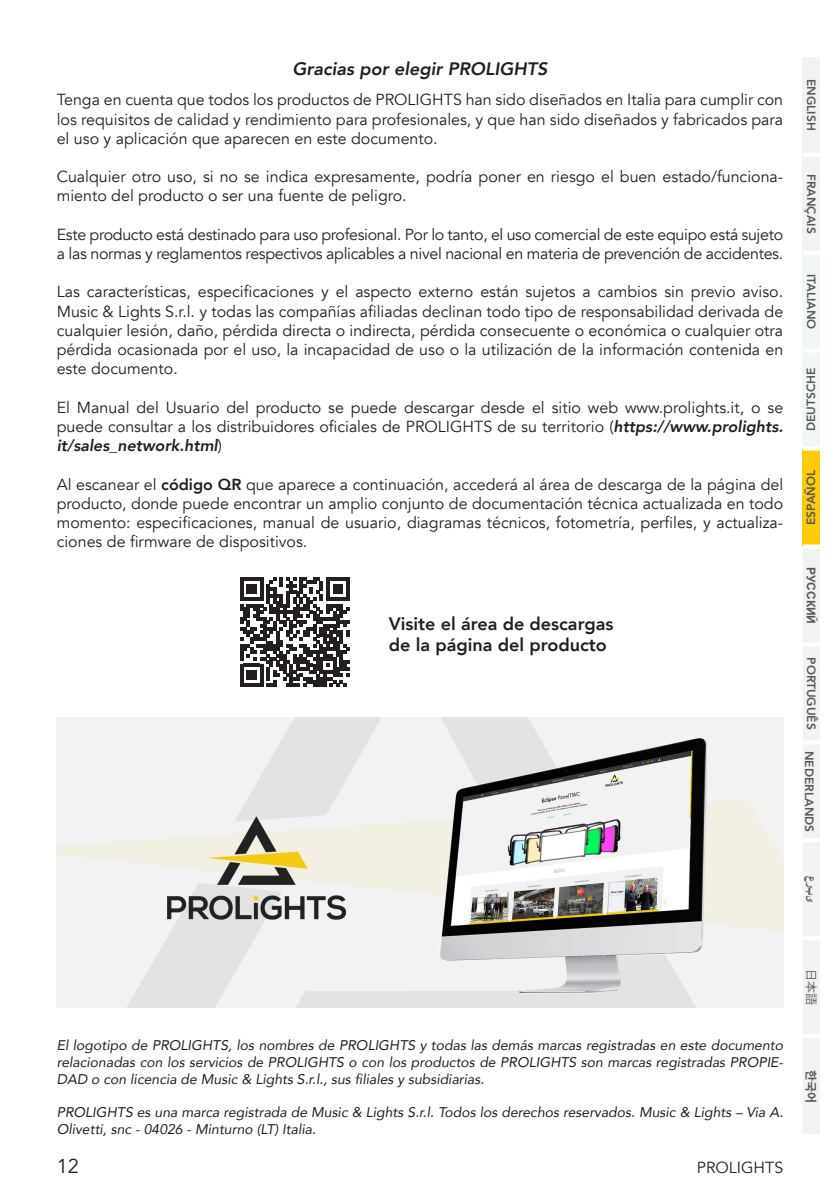
<style>
.page{position:relative;width:840px;height:1191px;background:#fff}
.page>*{position:absolute;margin:0;border:0;box-sizing:border-box;transform-origin:0 0}
.t1{font:20px "Avenir";color:#231f20}
.t2{font:800 18px/21.6px "Avenir";color:#231f20}
.t3{font:italic 800 18px "Avenir";color:#231f20}
.t4{font:16px/19.2px "Avenir";color:#231f20;text-align:justify}
.t5{font:16px/19.2px "Avenir";letter-spacing:-.02em;color:#231f20}
.t6{font:italic 14px/16.8px "Avenir";color:#231f20;text-align:justify}
.t7{font:800 12px "Avenir";color:#57585a}
.t8{font:700 12px "Arial";color:#57585a}
.t9{font:12px "Koz Go Pr 6 N";color:#57585a}
.t10{font:700 12px "Source Han Sans KR";color:#57585a}
.s1{font-weight:800;font-style:italic}
.s2{font-weight:800}
</style>
<div class="page">
<img style="left:57px;top:717px;width:725px;height:290px">
<svg style="left:240px;top:577px;width:109px;height:110px"></svg>
<div style="left:802px;top:57px;width:17px;height:98px;background:#f2f2f2"></div>
<div style="left:802px;top:155px;width:17px;height:98px;background:#f2f2f2"></div>
<div style="left:802px;top:253px;width:17px;height:98px;background:#f3f6f7"></div>
<div style="left:802px;top:351px;width:17px;height:97px;background:#f3f6f7"></div>
<div style="left:802px;top:448px;width:17px;height:98px;background:#feca0a"></div>
<div style="left:803px;top:549px;width:16px;height:585px;background:#f2f2f2"></div>
<hr style="left:802px;top:153px;width:17px;height:4px;background:#fff">
<hr style="left:802px;top:251px;width:17px;height:4px;background:#fff">
<hr style="left:802px;top:642px;width:17px;height:4px;background:#fff">
<hr style="left:802px;top:740px;width:17px;height:4px;background:#fff">
<hr style="left:802px;top:838px;width:17px;height:4px;background:#fff">
<hr style="left:802px;top:936px;width:17px;height:4px;background:#fff">
<hr style="left:802px;top:1034px;width:17px;height:4px;background:#fff">
<hr style="left:802px;top:349px;width:17px;height:4px;background:#fff">
<hr style="left:802px;top:446px;width:17px;height:4px;background:#fff">
<svg style="left:802px;top:544px;width:17px;height:3px"></svg>
<p class="t3" style="left:292px;top:58px;width:257px">Gracias por elegir PROLIGHTS</p>
<p class="t4" style="left:57px;top:91px;width:727px">Tenga en cuenta que todos los productos de PROLIGHTS han sido diseñados en Italia para cumplir con los requisitos de calidad y rendimiento para profesionales, y que han sido diseñados y fabricados para el uso y aplicación que aparecen en este documento.</p>
<p class="t4" style="left:57px;top:167px;width:727px">Cualquier otro uso, si no se indica expresamente, podría poner en riesgo el buen estado/funciona&shy;miento del producto o ser una fuente de peligro.</p>
<p class="t5" style="left:57px;top:225px;width:727px">Este producto está destinado para uso profesional. Por lo tanto, el uso comercial de este equipo está sujeto a las normas y reglamentos respectivos aplicables a nivel nacional en materia de prevención de accidentes.</p>
<p class="t4" style="left:57px;top:283px;width:727px">Las características, especificaciones y el aspecto externo están sujetos a cambios sin previo aviso.<br>Music &amp; Lights S.r.l. y todas las compañías afiliadas declinan todo tipo de responsabilidad derivada de cualquier lesión, daño, pérdida directa o indirecta, pérdida consecuente o económica o cualquier otra pérdida ocasionada por el uso, la incapacidad de uso o la utilización de la información contenida en este documento.</p>
<p class="t4" style="left:57px;top:398px;width:727px">El Manual del Usuario del producto se puede descargar desde el sitio web www.prolights.it, o se puede consultar a los distribuidores oficiales de PROLIGHTS de su territorio (<span class="s1">https://www.prolights. it/sales_network.html</span>)</p>
<p class="t4" style="left:57px;top:475px;width:727px">Al escanear el <span class="s2">código QR</span> que aparece a continuación, accederá al área de descarga de la página del producto, donde puede encontrar un amplio conjunto de documentación técnica actualizada en todo momento: especificaciones, manual de usuario, diagramas técnicos, fotometría, perfiles, y actualiza&shy;ciones de firmware de dispositivos.</p>
<p class="t2" style="left:388px;top:613px;width:226px">Visite el área de descargas de la página del producto</p>
<p class="t7" style="left:820px;top:79px;width:53px;rotate:90deg">ENGLISH</p>
<p class="t7" style="left:820px;top:174px;width:61px;rotate:90deg">FRANÇAIS</p>
<p class="t7" style="left:820px;top:274px;width:57px;rotate:90deg">ITALIANO</p>
<p class="t7" style="left:801px;top:431px;width:65px;rotate:-90deg">DEUTSCHE</p>
<p class="t7" style="left:801px;top:525px;width:57px;rotate:-90deg">ESPAÑOL</p>
<p class="t8" style="left:819px;top:567px;width:59px;rotate:90deg">РУССКИЙ</p>
<p class="t7" style="left:820px;top:657px;width:74px;rotate:90deg">PORTUGUÊS</p>
<p class="t7" style="left:818px;top:750px;width:83px;rotate:90deg">NEDERLANDS</p>
<p class="t8" style="left:819px;top:875px;width:29px;rotate:90deg">برع ى</p>
<p class="t6" style="left:57px;top:1036px;width:727px">El logotipo de PROLIGHTS, los nombres de PROLIGHTS y todas las demás marcas registradas en este documento relacionadas con los servicios de PROLIGHTS o con los productos de PROLIGHTS son marcas registradas PROPIE-DAD o con licencia de Music &amp; Lights S.r.l., sus filiales y subsidiarias.</p>
<p class="t6" style="left:57px;top:1104px;width:727px">PROLIGHTS es una marca registrada de Music &amp; Lights S.r.l. Todos los derechos reservados. Music &amp; Lights – Via A.<br>Olivetti, snc - 04026 - Minturno (LT) Italia.</p>
<p class="t1" style="left:57px;top:1154px;width:24px">12</p>
<p class="t4" style="left:696px;top:1158px;width:88px">PROLIGHTS</p>
<p class="t9" style="left:817px;top:969px;width:37px;rotate:90deg">日本語</p>
<p class="t10" style="left:817px;top:1069px;width:35px;rotate:90deg">한국어</p>
</div>
